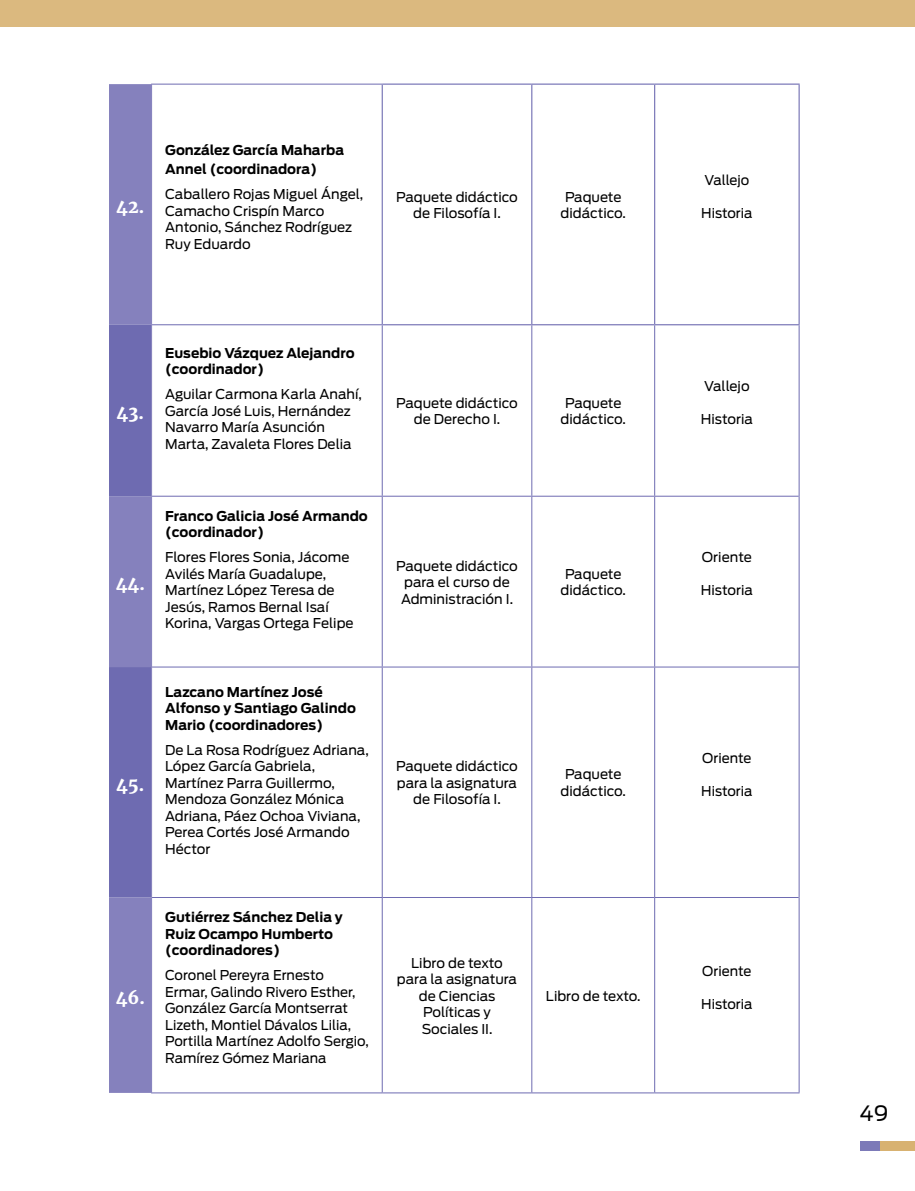
<style>
.page{position:relative;width:915px;height:1191px;background:#fff}
.page>*{position:absolute;margin:0;border:0;box-sizing:border-box;transform-origin:0 0}
.t1{font:21px "Antenna";color:#000}
.t2{font:900 17.85px "Merriweather";color:#fff}
.t3{font:13.5px/16.5px "Antenna";color:#000;text-align:center}
.t4{font:700 13.5px/16.5px "Antenna";color:#000}
</style>
<div class="page">
<div style="left:860px;top:1141px;width:54px;height:9px;background:#7c7ab8"></div>
<div style="left:879px;top:1141px;width:35px;height:9px;background:#d8b271"></div>
<div style="left:0;top:0;width:914px;height:27px;background:#dbb97f"></div>
<svg style="left:109px;top:84px;width:42px;height:1009px;background:#7b78b8"></svg>
<hr style="left:382px;top:84px;width:149px;height:1px;background:#6e6bb1">
<hr style="left:531px;top:84px;width:123px;height:1px;background:#6e6bb1">
<hr style="left:654px;top:84px;width:145px;height:1px;background:#6e6bb1">
<hr style="left:382px;top:324px;width:149px;height:1px;background:#6e6bb1">
<hr style="left:531px;top:324px;width:123px;height:1px;background:#6e6bb1">
<hr style="left:654px;top:324px;width:145px;height:1px;background:#6e6bb1">
<hr style="left:381px;top:85px;width:1px;height:239px;background:#6e6bb1">
<hr style="left:531px;top:85px;width:1px;height:239px;background:#6e6bb1">
<hr style="left:654px;top:85px;width:1px;height:239px;background:#6e6bb1">
<hr style="left:798px;top:85px;width:1px;height:239px;background:#6e6bb1">
<hr style="left:151px;top:84px;width:231px;height:1px;background:#6e6bb1">
<hr style="left:152px;top:324px;width:230px;height:1px;background:#6e6bb1">
<hr style="left:152px;top:496px;width:230px;height:1px;background:#6e6bb1">
<hr style="left:382px;top:496px;width:149px;height:1px;background:#6e6bb1">
<hr style="left:531px;top:496px;width:123px;height:1px;background:#6e6bb1">
<hr style="left:654px;top:496px;width:144px;height:1px;background:#6e6bb1">
<hr style="left:151px;top:85px;width:1px;height:240px;background:#8581bd">
<hr style="left:151px;top:325px;width:1px;height:171px;background:#8581bd">
<hr style="left:151px;top:496px;width:1px;height:171px;background:#8581bd">
<hr style="left:381px;top:325px;width:1px;height:171px;background:#6e6bb1">
<hr style="left:531px;top:325px;width:1px;height:171px;background:#6e6bb1">
<hr style="left:654px;top:325px;width:1px;height:171px;background:#6e6bb1">
<hr style="left:798px;top:325px;width:1px;height:171px;background:#6e6bb1">
<hr style="left:381px;top:496px;width:1px;height:170px;background:#6e6bb1">
<hr style="left:531px;top:496px;width:1px;height:170px;background:#6e6bb1">
<hr style="left:654px;top:496px;width:1px;height:170px;background:#6e6bb1">
<hr style="left:798px;top:496px;width:1px;height:171px;background:#6e6bb1">
<hr style="left:152px;top:666px;width:230px;height:1px;background:#6e6bb1">
<hr style="left:382px;top:666px;width:149px;height:1px;background:#6e6bb1">
<hr style="left:531px;top:666px;width:123px;height:1px;background:#6e6bb1">
<hr style="left:654px;top:666px;width:144px;height:1px;background:#6e6bb1">
<hr style="left:152px;top:897px;width:230px;height:1px;background:#6e6bb1">
<hr style="left:382px;top:897px;width:149px;height:1px;background:#6e6bb1">
<hr style="left:531px;top:897px;width:123px;height:1px;background:#6e6bb1">
<hr style="left:654px;top:897px;width:144px;height:1px;background:#6e6bb1">
<hr style="left:151px;top:1092px;width:231px;height:1px;background:#6e6bb1">
<hr style="left:382px;top:1092px;width:149px;height:1px;background:#6e6bb1">
<hr style="left:531px;top:1092px;width:123px;height:1px;background:#6e6bb1">
<hr style="left:654px;top:1092px;width:145px;height:1px;background:#6e6bb1">
<hr style="left:151px;top:667px;width:1px;height:230px;background:#8581bd">
<hr style="left:151px;top:897px;width:1px;height:195px;background:#8581bd">
<hr style="left:381px;top:667px;width:1px;height:230px;background:#6e6bb1">
<hr style="left:531px;top:667px;width:1px;height:230px;background:#6e6bb1">
<hr style="left:654px;top:667px;width:1px;height:230px;background:#6e6bb1">
<hr style="left:798px;top:667px;width:1px;height:230px;background:#6e6bb1">
<hr style="left:381px;top:898px;width:1px;height:194px;background:#6e6bb1">
<hr style="left:531px;top:898px;width:1px;height:194px;background:#6e6bb1">
<hr style="left:654px;top:898px;width:1px;height:194px;background:#6e6bb1">
<hr style="left:798px;top:897px;width:1px;height:195px;background:#6e6bb1">
<h2 class="t2" style="left:116px;top:194px;width:29px">42.</h2>
<p class="t4" style="left:165px;top:140px;width:180px;line-height:19.5px">González García Maharba<br>Annel (coordinadora)</p>
<p class="t3" style="left:165px;top:186px;width:199px;text-align:left">Caballero Rojas Miguel Ángel,<br>Camacho Crispín Marco<br>Antonio, Sánchez Rodríguez<br>Ruy Eduardo</p>
<p class="t3" style="left:396px;top:188px;width:123px">Paquete didáctico de Filosofía I.</p>
<p class="t3" style="left:560px;top:188px;width:67px">Paquete didáctico.</p>
<h2 class="t2" style="left:117px;top:400px;width:29px">43.</h2>
<p class="t4" style="left:165px;top:345px;width:191px">Eusebio Vázquez Alejandro (coordinador)</p>
<p class="t3" style="left:165px;top:386px;width:198px;text-align:left">Aguilar Carmona Karla Anahí,<br>García José Luis, Hernández<br>Navarro María Asunción<br>Marta, Zavaleta Flores Delia</p>
<p class="t3" style="left:396px;top:394px;width:123px">Paquete didáctico de Derecho I.</p>
<p class="t3" style="left:560px;top:394px;width:67px">Paquete didáctico.</p>
<h2 class="t2" style="left:116px;top:571px;width:31px">44.</h2>
<p class="t4" style="left:165px;top:507px;width:204px">Franco Galicia José Armando (coordinador)</p>
<p class="t3" style="left:165px;top:549px;width:190px;text-align:left">Flores Flores Sonia, Jácome<br>Avilés María Guadalupe,<br>Martínez López Teresa de<br>Jesús, Ramos Bernal Isaí<br>Korina, Vargas Ortega Felipe</p>
<p class="t3" style="left:396px;top:557px;width:123px">Paquete didáctico para el curso de<br>Administración I.</p>
<p class="t3" style="left:560px;top:565px;width:67px">Paquete didáctico.</p>
<h2 class="t2" style="left:116px;top:772px;width:30px">45.</h2>
<p class="t4" style="left:165px;top:683px;width:192px">Lazcano Martínez José<br>Alfonso y Santiago Galindo<br>Mario (coordinadores)</p>
<p class="t3" style="left:165px;top:741px;width:205px;text-align:left">De La Rosa Rodríguez Adriana,<br>López García Gabriela,<br>Martínez Parra Guillermo,<br>Mendoza González Mónica<br>Adriana, Páez Ochoa Viviana,<br>Perea Cortés José Armando<br>Héctor</p>
<p class="t3" style="left:396px;top:758px;width:123px">Paquete didáctico para la asignatura de Filosofía I.</p>
<p class="t3" style="left:560px;top:766px;width:67px">Paquete didáctico.</p>
<h2 class="t2" style="left:116px;top:985px;width:31px">46.</h2>
<p class="t4" style="left:165px;top:909px;width:179px">Gutiérrez Sánchez Delia y<br>Ruiz Ocampo Humberto (coordinadores)</p>
<p class="t3" style="left:165px;top:967px;width:205px;text-align:left">Coronel Pereyra Ernesto<br>Ermar, Galindo Rivero Esther,<br>González García Montserrat<br>Lizeth, Montiel Dávalos Lilia,<br>Portilla Martínez Adolfo Sergio,<br>Ramírez Gómez Mariana</p>
<p class="t3" style="left:397px;top:954px;width:122px">Libro de texto para la asignatura de Ciencias<br>Políticas y<br>Sociales II.</p>
<p class="t3" style="left:546px;top:987px;width:96px">Libro de texto.</p>
<p class="t3" style="left:704px;top:172px;width:46px">Vallejo</p>
<p class="t3" style="left:701px;top:205px;width:53px">Historia</p>
<p class="t3" style="left:704px;top:378px;width:47px">Vallejo</p>
<p class="t3" style="left:700px;top:411px;width:54px">Historia</p>
<p class="t3" style="left:701px;top:549px;width:51px">Oriente</p>
<p class="t3" style="left:700px;top:582px;width:54px">Historia</p>
<p class="t3" style="left:702px;top:750px;width:51px">Oriente</p>
<p class="t3" style="left:701px;top:783px;width:53px">Historia</p>
<p class="t3" style="left:702px;top:962px;width:51px">Oriente</p>
<p class="t3" style="left:701px;top:995px;width:53px">Historia</p>
<h1 class="t1" style="left:859px;top:1100px;width:30px">49</h1>
</div>
